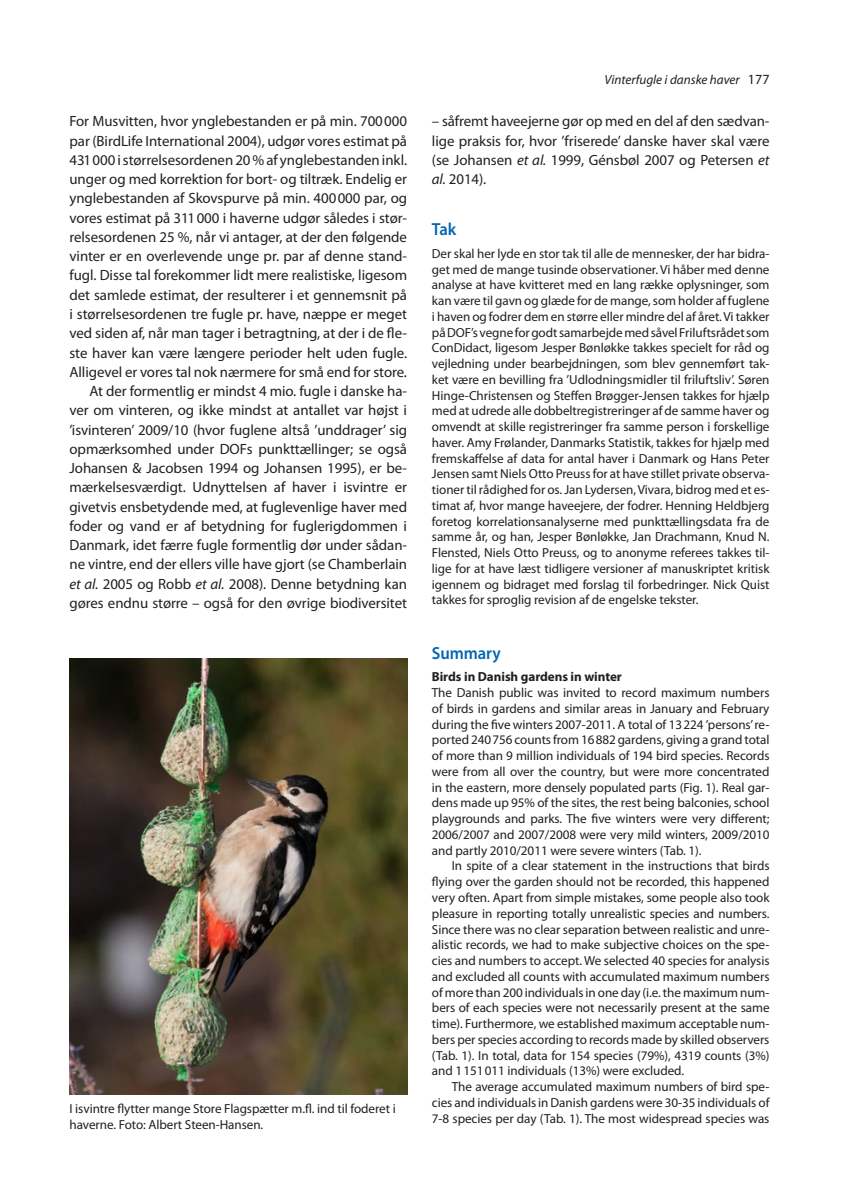
<style>
.page{position:relative;width:844px;height:1191px;background:#fff}
.page>*{position:absolute;margin:0;border:0;box-sizing:border-box;transform-origin:0 0}
.t1{font:600 17.5px "Myriad Pro";letter-spacing:-.005em;color:#0166b3;scale:.95 1}
.t2{font:14.88px/19.2px "Myriad Pro";letter-spacing:-.005em;color:#231f20;text-align:right}
.t3{font:13.12px/15.8px "Myriad Pro";letter-spacing:-.005em;color:#231f20;text-align:justify}
.t4{font:700 13.12px "Myriad Pro";letter-spacing:-.005em;color:#231f20}
.t5{font:italic 13.12px "Myriad Pro";color:#231f20}
.s1{font-style:normal;font-size:14px}
.s2{font-style:italic}
</style>
<div class="page">
<img style="left:69px;top:658px;width:338px;height:436px">
<p class="t5" style="left:604px;top:72px;width:167px">Vinterfugle i danske haver <span class="s1">177</span></p>
<p class="t2" style="left:69px;top:112px;width:339px">For Musvitten, hvor ynglebestanden er på min. 700000 par (BirdLife International 2004), udgør vores estimat på 431000 i størrelsesordenen 20 % af ynglebestanden inkl. unger og med korrektion for bort- og tiltræk. Endelig er ynglebestanden af Skovspurve på min. 400000 par, og vores estimat på 311000 i haverne udgør således i stør&shy;relsesordenen 25 %, når vi antager, at der den følgende vinter er en overlevende unge pr. par af denne stand&shy;fugl. Disse tal forekommer lidt mere realistiske, ligesom det samlede estimat, der resulterer i et gennemsnit på i størrelsesordenen tre fugle pr. have, næppe er meget ved siden af, når man tager i betragtning, at der i de fle&shy;ste haver kan være længere perioder helt uden fugle.<br>Alligevel er vores tal nok nærmere for små end for store.<br>At der formentlig er mindst 4 mio. fugle i danske ha&shy;ver om vinteren, og ikke mindst at antallet var højst i ’isvinteren’ 2009/10 (hvor fuglene altså ’unddrager’ sig opmærksomhed under DOFs punkttællinger; se også Johansen &amp; Jacobsen 1994 og Johansen 1995), er be&shy;mærkelsesværdigt. Udnyttelsen af haver i isvintre er givetvis ensbetydende med, at fuglevenlige haver med foder og vand er af betydning for fuglerigdommen i Danmark, idet færre fugle formentlig dør under sådan&shy;ne vintre, end der ellers ville have gjort (se Chamberlain <span class="s2">et al.</span> 2005 og Robb <span class="s2">et al.</span> 2008). Denne betydning kan gøres endnu større – også for den øvrige biodiversitet</p>
<p class="t2" style="left:432px;top:112px;width:339px;text-align:justify">– såfremt haveejerne gør op med en del af den sædvan&shy;lige praksis for, hvor ’friserede’ danske haver skal være (se Johansen <span class="s2">et al.</span> 1999, Génsbøl 2007 og Petersen <span class="s2">et al.</span> 2014).</p>
<h1 class="t1" style="left:432px;top:218px;width:27px">Tak</h1>
<p class="t3" style="left:432px;top:245px;width:339px">Der skal her lyde en stor tak til alle de mennesker, der har bidra&shy;get med de mange tusinde observationer. Vi håber med denne analyse at have kvitteret med en lang række oplysninger, som kan være til gavn og glæde for de mange, som holder af fuglene i haven og fodrer dem en større eller mindre del af året. Vi takker på DOF’s vegne for godt samarbejde med såvel Friluftsrådet som ConDidact, ligesom Jesper Bønløkke takkes specielt for råd og vejledning under bearbejdningen, som blev gennemført tak&shy;ket være en bevilling fra ’Udlodningsmidler til friluftsliv’. Søren Hinge-Christensen og Steffen Brøgger-Jensen takkes for hjælp med at udrede alle dobbeltregistreringer af de samme haver og omvendt at skille registreringer fra samme person i forskellige haver. Amy Frølander, Danmarks Statistik, takkes for hjælp med fremskaffelse af data for antal haver i Danmark og Hans Peter Jensen samt Niels Otto Preuss for at have stillet private observa&shy;tioner til rådighed for os. Jan Lydersen, Vivara, bidrog med et es&shy;timat af, hvor mange haveejere, der fodrer. Henning Heldbjerg foretog korrelationsanalyserne med punkttællingsdata fra de samme år, og han, Jesper Bønløkke, Jan Drachmann, Knud N.<br>Flensted, Niels Otto Preuss, og to anonyme referees takkes til&shy;lige for at have læst tidligere versioner af manuskriptet kritisk igennem og bidraget med forslag til forbedringer. Nick Quist takkes for sproglig revision af de engelske tekster.</p>
<h1 class="t1" style="left:432px;top:641px;width:74px">Summary</h1>
<p class="t4" style="left:432px;top:668px;width:191px">Birds in Danish gardens in winter</p>
<p class="t3" style="left:432px;top:684px;width:339px">The Danish public was invited to record maximum numbers of birds in gardens and similar areas in January and February during the five winters 2007-2011. A total of 13224 ’persons’ re&shy;ported 240756 counts from 16882 gardens, giving a grand total of more than 9 million individuals of 194 bird species. Records were from all over the country, but were more concentrated in the eastern, more densely populated parts (Fig. 1). Real gar&shy;dens made up 95% of the sites, the rest being balconies, school playgrounds and parks. The five winters were very different; 2006/2007 and 2007/2008 were very mild winters, 2009/2010 and partly 2010/2011 were severe winters (Tab. 1).</p>
<p class="t3" style="left:432px;top:858px;width:339px;text-indent:20px">In spite of a clear statement in the instructions that birds flying over the garden should not be recorded, this happened very often. Apart from simple mistakes, some people also took pleasure in reporting totally unrealistic species and numbers.<br>Since there was no clear separation between realistic and unre&shy;alistic records, we had to make subjective choices on the spe&shy;cies and numbers to accept. We selected 40 species for analysis and excluded all counts with accumulated maximum numbers of more than 200 individuals in one day (i.e. the maximum num&shy;bers of each species were not necessarily present at the same time). Furthermore, we established maximum acceptable num&shy;bers per species according to records made by skilled observers (Tab. 1). In total, data for 154 species (79%), 4319 counts (3%) and 1151011 individuals (13%) were excluded.</p>
<p class="t3" style="left:432px;top:1078px;width:339px;text-indent:20px">The average accumulated maximum numbers of bird spe&shy;cies and individuals in Danish gardens were 30-35 individuals of 7-8 species per day (Tab. 1). The most widespread species was</p>
<p class="t3" style="left:69px;top:1100px;width:328px">I isvintre flytter mange Store Flagspætter m.fl. ind til foderet i haverne. Foto: Albert Steen-Hansen.</p>
</div>
